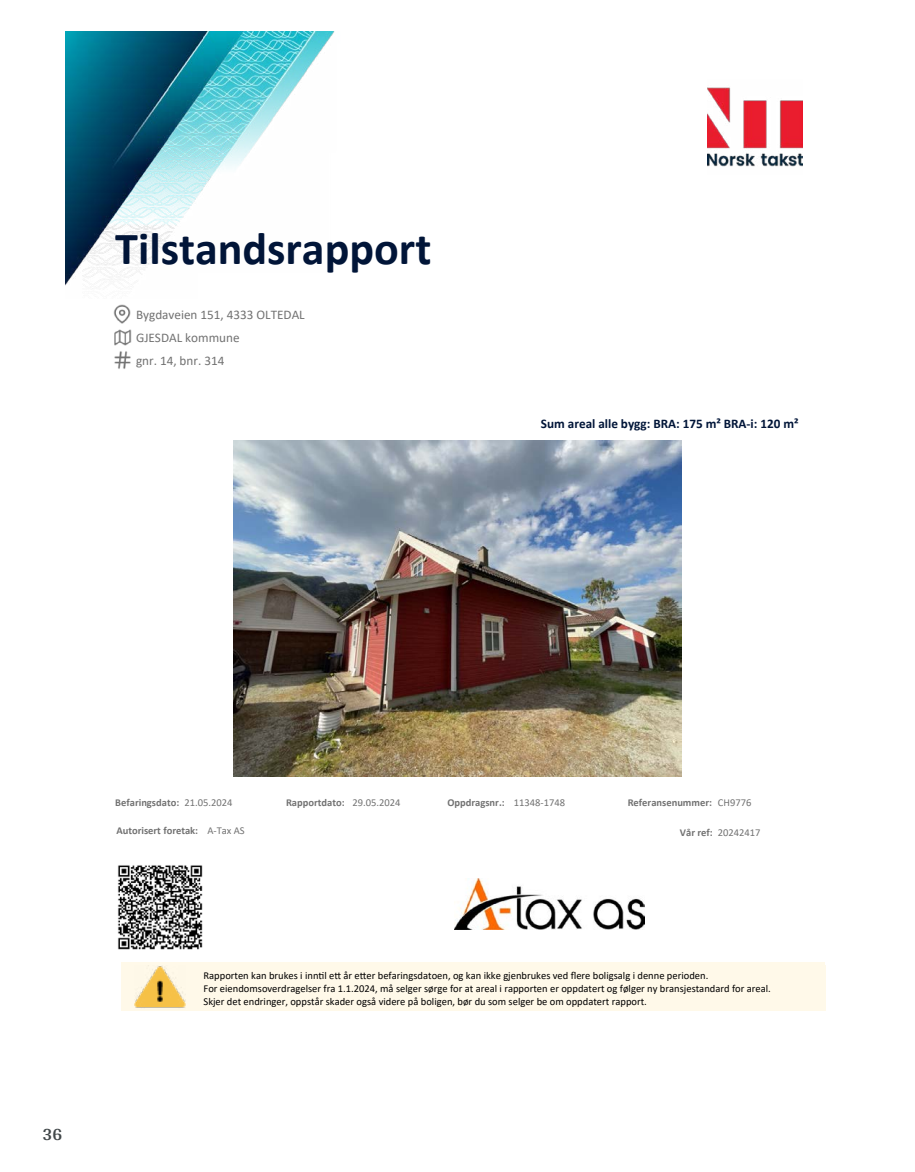
<style>
.page{position:relative;width:915px;height:1172px;background:#fff}
.page>*{position:absolute;margin:0;border:0;box-sizing:border-box;transform-origin:0 0}
.t1{font:700 46.05px "Calibri";color:#011538}
.t2{font:700 18px "Arya";color:#414749}
.t3{font:13.2px "Calibri";color:#727272}
.t4{font:700 13.2px "Calibri";color:#011538}
.t5{font:10.5px/12.9px "Calibri";color:#000}
.t6{font:700 10.5px "Calibri";color:#727272}
.t7{font:10.5px "Calibri";color:#727272}
.s1{font-weight:400}
.s2{font-weight:700}
</style>
<div class="page">
<img style="left:65px;top:32px;width:269px;height:254px">
<img style="left:114px;top:329px;width:17px;height:16px">
<img style="left:114px;top:351px;width:17px;height:18px">
<img style="left:114px;top:304px;width:16px;height:19px">
<img style="left:707px;top:87px;width:95px;height:80px">
<img style="left:117px;top:865px;width:86px;height:85px">
<img style="left:233px;top:441px;width:447px;height:336px">
<img style="left:454px;top:878px;width:190px;height:52px">
<div style="left:121px;top:962px;width:703px;height:49px;background:#fff9e9"></div>
<img style="left:134px;top:965px;width:52px;height:43px">
<h1 class="t1" style="left:115px;top:216px;width:317px">Tilstandsrapport</h1>
<p class="t3" style="left:136px;top:305px;width:170px">Bygdaveien 151, 4333 OLTEDAL</p>
<p class="t3" style="left:136px;top:352px;width:90px">gnr. 14, bnr. 314</p>
<p class="t3" style="left:136px;top:328px;width:105px">GJESDAL kommune</p>
<p class="t4" style="left:540px;top:414px;width:259px">Sum areal alle bygg: BRA: 175 m² BRA-i: 120 m²</p>
<h2 class="t2" style="left:43px;top:1123px;width:21px">36</h2>
<p class="t6" style="left:115px;top:795px;width:119px">Befaringsdato: <span class="s1">21.05.2024</span></p>
<p class="t6" style="left:286px;top:795px;width:116px">Rapportdato: <span class="s1">29.05.2024</span></p>
<p class="t6" style="left:447px;top:795px;width:119px">Oppdragsnr.: <span class="s1">11348-1748</span></p>
<p class="t6" style="left:116px;top:823px;width:130px">Autorisert foretak: <span class="s1">A-Tax AS</span></p>
<p class="t6" style="left:627px;top:795px;width:125px">Referansenummer: <span class="s1">CH9776</span></p>
<p class="t7" style="left:679px;top:825px;width:82px"><span class="s2">Vår ref:</span> 20242417</p>
<p class="t5" style="left:203px;top:969px;width:568px">Rapporten kan brukes i inn琀椀l e琀琀 år e琀琀er befaringsdatoen, og kan ikke gjenbrukes ved 昀氀ere boligsalg i denne perioden.<br>For eiendomsoverdragelser fra 1.1.2024, må selger sørge for at areal i rapporten er oppdatert og følger ny bransjestandard for areal.<br>Skjer det endringer, oppstår skader også videre på boligen, bør du som selger be om oppdatert rapport.</p>
</div>
